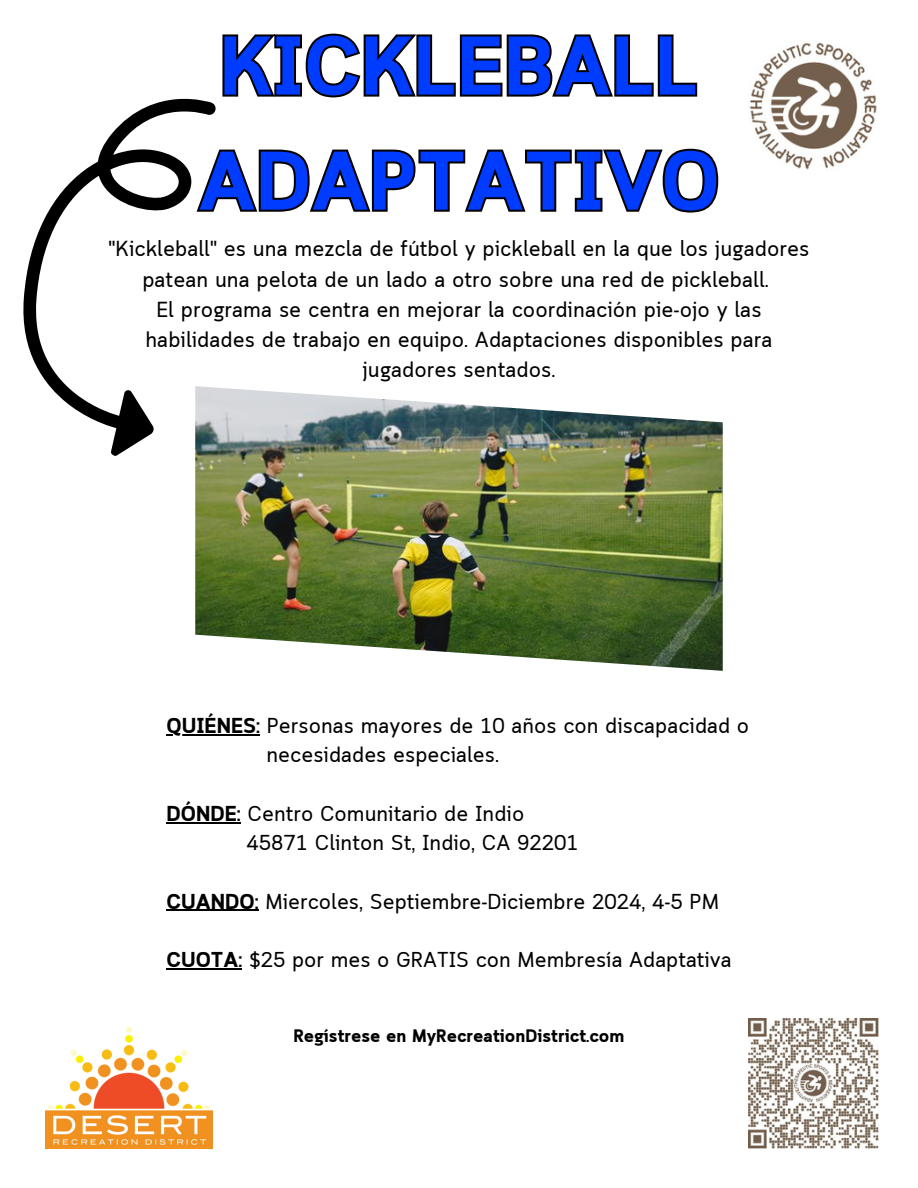
<style>
.page{position:relative;width:918px;height:1188px;background:#fff}
.page>*{position:absolute;margin:0;border:0;box-sizing:border-box;transform-origin:0 0}
.t1{font:700 82.95px/115.1px "Cloud";color:#003cff}
.t2{font:21.6px/30.3px "Cloud";color:#000;text-align:center}
.t3{font:21.45px/29.2px "Cloud";color:#000}
.t4{font:700 18px "Cloud";color:#000}
.s1{font-weight:700}
</style>
<div class="page">
<img style="left:195px;top:395px;width:527px;height:276px">
<svg style="left:23px;top:98px;width:307px;height:368px"></svg>
<img style="left:749px;top:42px;width:128px;height:128px">
<img style="left:748px;top:1018px;width:131px;height:131px">
<img style="left:45px;top:1027px;width:168px;height:122px">
<svg style="left:220px;top:33px;width:478px;height:67px"></svg>
<svg style="left:194px;top:146px;width:525px;height:69px"></svg>
<hr style="left:167px;top:734px;width:93px;height:1px;background:#000">
<hr style="left:167px;top:822px;width:74px;height:1px;background:#000">
<hr style="left:167px;top:910px;width:92px;height:1px;background:#000">
<hr style="left:167px;top:968px;width:75px;height:1px;background:#000">
<p class="t1" style="left:198px;top:16px;width:523px">KICKLEBALL<br>ADAPTATIVO</p>
<h2 class="t2" style="left:109px;top:236px;width:702px">"Kickleball" es una mezcla de fútbol y pickleball en la que los jugadores patean una pelota de un lado a otro sobre una red de pickleball.<br>El programa se centra en mejorar la coordinación pie-ojo y las habilidades de trabajo en equipo. Adaptaciones disponibles para jugadores sentados.</h2>
<h2 class="t3" style="left:266px;top:713px;width:484px;text-indent:-100px"><span class="s1">QUIÉNES:</span> Personas mayores de 10 años con discapacidad o necesidades especiales.</h2>
<h2 class="t3" style="left:247px;top:801px;width:334px;text-indent:-80px"><span class="s1">DÓNDE:</span> Centro Comunitario de Indio<br>45871 Clinton St, Indio, CA 92201</h2>
<h2 class="t3" style="left:167px;top:888px;width:554px"><span class="s1">CUANDO:</span> Miercoles, Septiembre-Diciembre 2024, 4-5 PM</h2>
<p class="t3" style="left:167px;top:947px;width:567px"><span class="s1">CUOTA:</span> $25 por mes o GRATIS con Membresía Adaptativa</p>
<p class="t4" style="left:293px;top:1026px;width:333px">Regístrese en MyRecreationDistrict.com</p>
</div>
